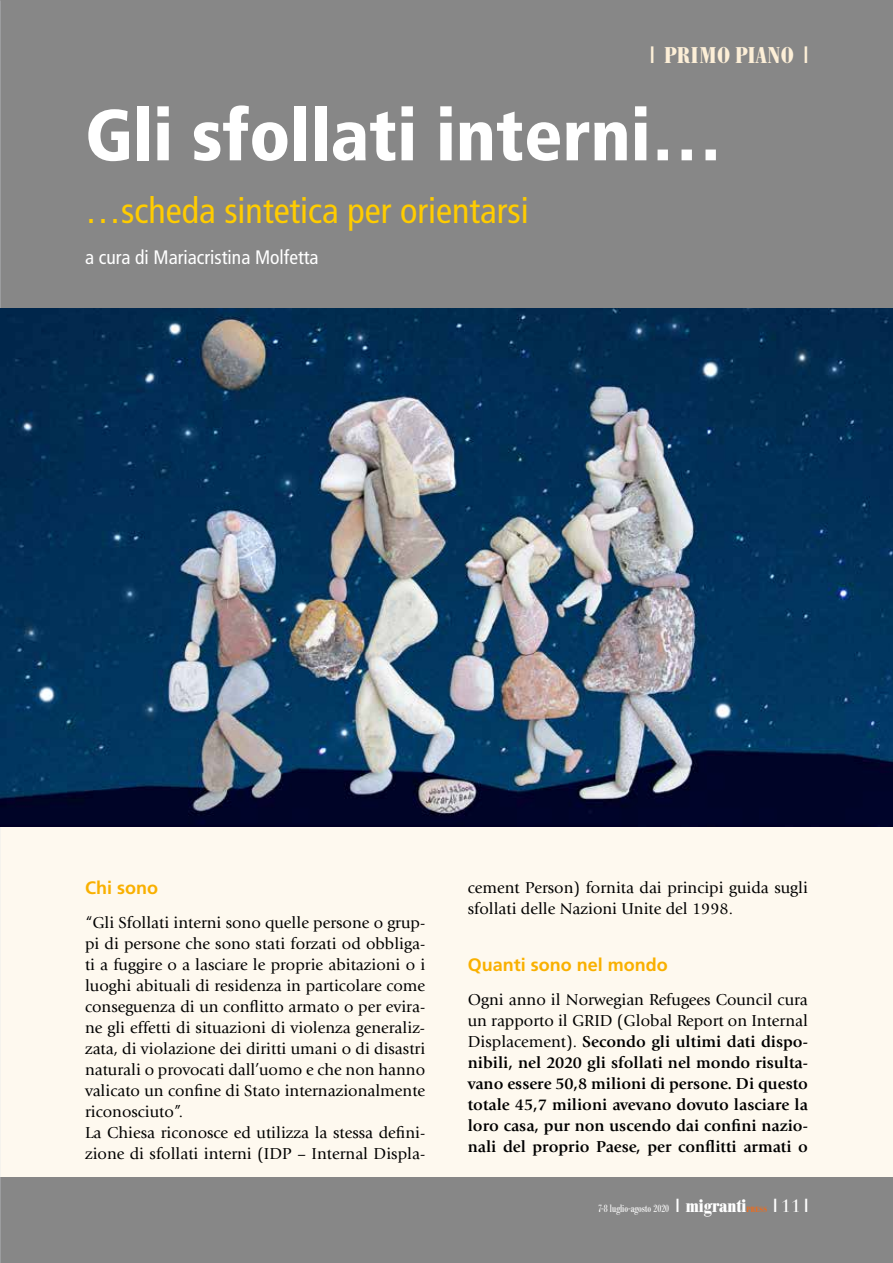
<style>
.page{position:relative;width:893px;height:1263px;background:#fef9ef}
.page>*{position:absolute;margin:0;border:0;box-sizing:border-box;transform-origin:0 0}
.t1{font:900 condensed 72px "Frutiger";color:#fff}
.t2{font:condensed 36px "Frutiger";color:#fc0}
.t3{font:700 condensed 22.5px "Bodoni BE";letter-spacing:.03em;color:#fdefd7}
.t4{font:condensed 19.5px "Frutiger";color:#fff}
.t5{font:700 18px "Frutiger";color:#f9b000}
.t6{font:18px "False Positive BRK";color:#fff}
.t7{font:16.5px/21px "Giovanni";color:#000}
.t8{font:700 16.5px/21px "Giovanni";color:#000;text-align:justify}
.t9{font:condensed 10.5px "Bodoni BE";color:#fff}
.t10{font:700 condensed 7.5px "Bodoni BE";letter-spacing:.04em;color:#e76d23}
.s1{font-family:"False Positive BRK";font-weight:400;font-stretch:normal}
.s2{font-weight:400}
.s3{font-family:"False Positive BRK";font-stretch:normal;font-size:18px}
.s4{font-weight:700;font-size:18px}
.s5{font-family:"Bauer Bodoni Std"}
</style>
<div class="page">
<div style="left:0;top:0;width:893px;height:826px;background:#878787"></div>
<div style="left:0;top:1178px;width:893px;height:85px;background:#878787"></div>
<img style="left:0;top:308px;width:893px;height:518px">
<h3 class="t3" style="left:651px;top:43px;width:159px"><span class="s1">1</span> PRIMO PIANO <span class="s1">1</span></h3>
<h1 class="t1" style="left:85px;top:92px;width:639px">Gli sfollati interni…</h1>
<h2 class="t2" style="left:85px;top:190px;width:445px">…scheda sintetica per orientarsi</h2>
<p class="t4" style="left:85px;top:246px;width:235px">a cura di Mariacristina Molfetta</p>
<p class="t5" style="left:85px;top:877px;width:74px">Chi sono</p>
<p class="t7" style="left:85px;top:912px;width:342px">“Gli Sfollati interni sono quelle persone o grup&shy;pi di persone che sono stati forzati od obbliga&shy;ti a fuggire o a lasciare le proprie abitazioni o i luoghi abituali di residenza in particolare come conseguenza di un conflitto armato o per evira&shy;ne gli effetti di situazioni di violenza generaliz&shy;zata, di violazione dei diritti umani o di disastri naturali o provocati dall’uomo e che non hanno valicato un confine di Stato internazionalmente riconosciuto”.<br>La Chiesa riconosce ed utilizza la stessa defini&shy;zione di sfollati interni (IDP – Internal Displa-</p>
<p class="t7" style="left:468px;top:877px;width:342px">cement Person) fornita dai principi guida sugli sfollati delle Nazioni Unite del 1998.</p>
<p class="t5" style="left:468px;top:954px;width:202px">Quanti sono nel mondo</p>
<p class="t8" style="left:468px;top:989px;width:342px"><span class="s2">Ogni anno il Norwegian Refugees Council cura un rapporto il GRID (Global Report on Internal Displacement).</span> Secondo gli ultimi dati dispo&shy;nibili, nel 2020 gli sfollati nel mondo risulta&shy;vano essere 50,8 milioni di persone. Di questo totale 45,7 milioni avevano dovuto lasciare la loro casa, pur non uscendo dai confini nazio&shy;nali del proprio Paese, per conflitti armati o</p>
<p class="t9" style="left:598px;top:1203px;width:150px">7-8 luglio-agosto 2020 <span class="s3">1</span> <span class="s4">migranti</span></p>
<p class="t10" style="left:746px;top:1205px;width:22px">PRESS</p>
<p class="t6" style="left:774px;top:1196px;width:36px">1<span class="s5">11</span>1</p>
</div>
